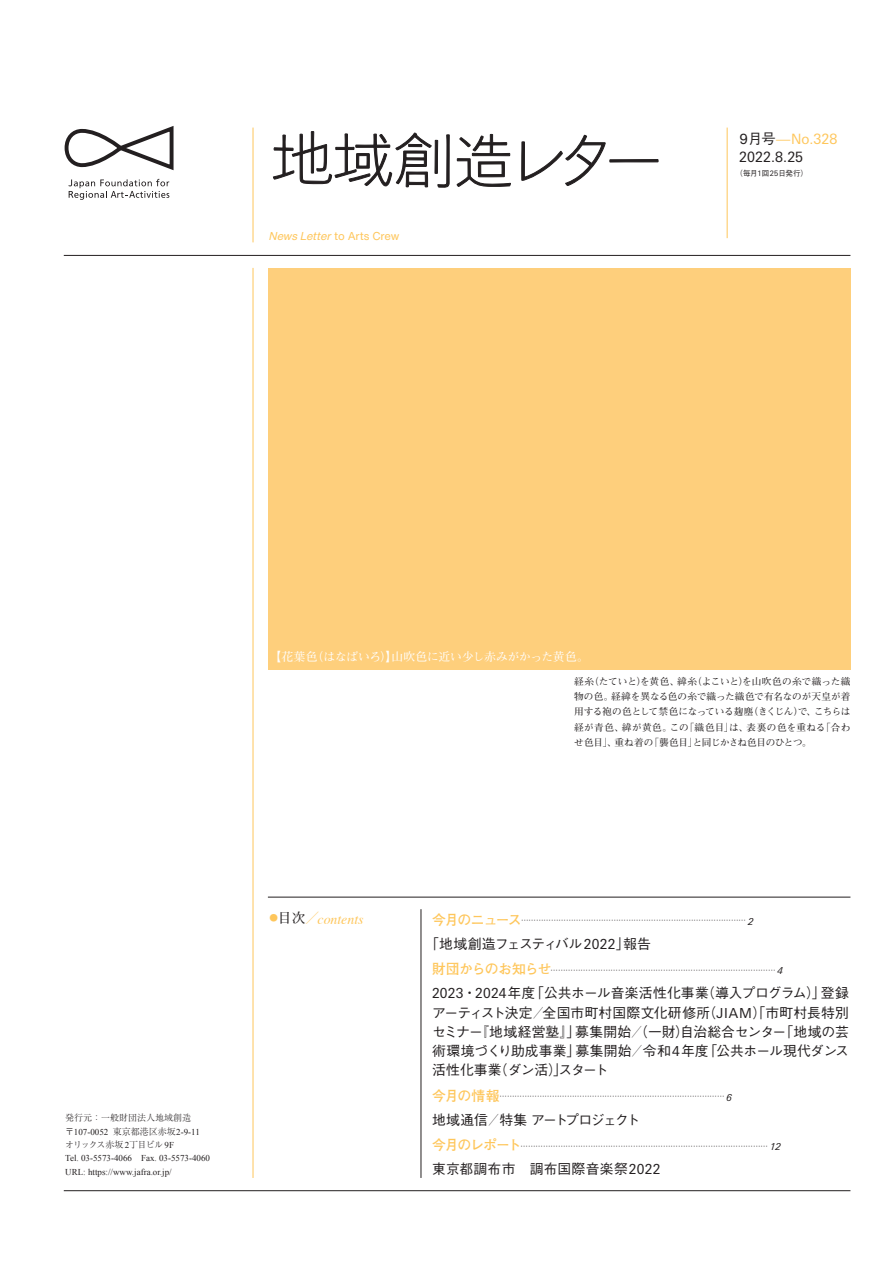
<style>
.page{position:relative;width:893px;height:1263px;background:#fff}
.page>*{position:absolute;margin:0;border:0;box-sizing:border-box;transform-origin:0 0}
.ノーマル{font:14.25px "Linotype Univers Basic";color:#fec65b;scale:.96 1}
.ノーマル-2{font:14.25px "Linotype Univers Basic";color:#231f20;scale:.96 1}
.目次_ブラック{font:500 13.8px/19.2px "Gothic BBB Pro";letter-spacing:-.005em;color:#231f20;text-align:justify}
.目次_ブラック-2{font:500 13.8px "Gothic BBB Pro";letter-spacing:-.065em;color:#231f20}
.目次_ブラック-3{font:500 13.8px "Gothic BBB Pro";letter-spacing:.015em;color:#231f20}
.目次_ブラック-4{font:500 13.8px "Gothic BBB Pro";letter-spacing:-.095em;color:#231f20}
.ノーマル-3{font:italic 13.8px "Times";color:#fec65b}
.色コラム{font:700 11.7px "Futo Min A101 Pro";letter-spacing:-.01em;color:#fff}
.t1{font:italic 11.25px "Helvetica Now Text";color:#fec65b}
.色コラム本文{font:700 9.6px/15.3px "Futo Min A101 Pro";letter-spacing:-.005em;color:#231f20;text-align:justify}
.ノーマル-4{font:9px "Times New Roman";color:#231f20}
.ノーマル-5{font:300 9px "Ryumin Pro";color:#231f20}
.ノーマル-6{font:300 9px "Ryumin Pro";letter-spacing:-.1em;color:#231f20}
.ノーマル-7{font:500 7.5px "Gothic BBB Pro";color:#231f20}
.s1{font-style:normal}
.s2{font-family:"Helvetica Now Text";color:#231f20}
.s3{font-family:"Gothic BBB Pro";font-weight:500;color:#231f20}
.s4{font-family:"Gothic BBB Pro";font-weight:500}
.s5{font-family:"Linotype Univers Basic";font-weight:400}
.s6{font-family:"Ryumin Pro";font-weight:300}
.s7{font-family:"Times New Roman";font-weight:400}
.s8{font-family:"Futo Min A101 Pro";font-weight:700;font-style:normal;color:#231f20}
.s9{font-family:"Futo Min A101 Pro";font-weight:700;font-style:normal}
.s10{font-family:"Futo Go B101 Pro";font-weight:700;font-size:13.8px;color:#fec65b}
.s11{font-family:"Linotype Univers Basic";font-weight:400;font-style:italic;font-size:9.6px}
</style>
<div class="page">
<hr style="left:64px;top:255px;width:786px;height:1px;background:#231f20">
<hr style="left:253px;top:268px;width:1px;height:910px;background:#fec65b">
<svg style="left:69px;top:179px;width:100px;height:21px"></svg>
<div style="left:65px;top:129px;width:58px;height:38px;border:4px solid #231f20;border-radius:16px"></div>
<svg style="left:456px;top:133px;width:55px;height:54px"></svg>
<svg style="left:521px;top:135px;width:138px;height:51px"></svg>
<svg style="left:273px;top:131px;width:177px;height:57px"></svg>
<hr style="left:253px;top:128px;width:1px;height:114px;background:#fec65b">
<hr style="left:727px;top:128px;width:1px;height:110px;background:#fec65b">
<div style="left:268px;top:268px;width:582px;height:402px;background:#fecf7c"></div>
<hr style="left:64px;top:1190px;width:786px;height:1px;background:#231f20">
<hr style="left:268px;top:897px;width:582px;height:1px;background:#231f20">
<hr style="left:421px;top:909px;width:1px;height:269px;background:#231f20">
<h3 class="t1" style="left:269px;top:228px;width:132px">NewsLetter<span class="s1">t o A r t s C r e w</span></h3>
<p class="ノーマル" style="left:739px;top:131px;width:104px"><span class="s2">9</span><span class="s3">月号</span><span class="s4">—</span>No.328</p>
<p class="ノーマル-2" style="left:739px;top:149px;width:68px">2022.8.25</p>
<p class="ノーマル-7" style="left:735px;top:167px;width:74px">（毎月<span class="s5">1</span>回<span class="s5">25</span>日発行）</p>
<p class="色コラム" style="left:269px;top:647px;width:321px">【花葉色（はなばいろ）】山吹色に近い少し赤みがかった黄色。</p>
<p class="色コラム本文" style="left:574px;top:672px;width:278px">経糸（たていと）を黄色、緯糸（よこいと）を山吹色の糸で織った織物の色。経緯を異なる色の糸で織った織色で有名なのが天皇が着用する袍の色として禁色になっている麹塵（きくじん）で、こちらは経が青色、緯が黄色。この「織色目」は、表裏の色を重ねる「合わせ色目」、重ね着の「襲色目」と同じかさね色目のひとつ。</p>
<p class="ノーマル-5" style="left:65px;top:1111px;width:136px">発行元：一般財団法人地域創造　</p>
<p class="ノーマル-4" style="left:65px;top:1126px;width:136px"><span class="s6">〒</span>107-0052 <span class="s6">東京都港区赤坂</span>2-9-11</p>
<p class="ノーマル-6" style="left:65px;top:1138px;width:110px">オリックス赤坂<span class="s7">2</span>丁目ビル <span class="s7">9F</span></p>
<p class="ノーマル-4" style="left:65px;top:1152px;width:146px">Tel. 03-5573-4066 Fax. 03-5573-4060</p>
<p class="ノーマル-4" style="left:65px;top:1166px;width:108px">URL: https://www.jafra.or.jp/</p>
<p class="ノーマル-3" style="left:269px;top:907px;width:96px"><sup>●</sup><span class="s8">目次</span><span class="s9">／</span>contents</p>
<p class="ノーマル-7" style="left:432px;top:914px;width:323px"><span class="s10">今月のニュース</span>……………………………………………………………………………… <span class="s11">2</span></p>
<p class="目次_ブラック-2" style="left:425px;top:932px;width:227px">「地域創造フェスティバル<span class="s5">2022</span>」報告</p>
<p class="ノーマル-7" style="left:432px;top:964px;width:352px"><span class="s10">財団からのお知らせ</span>……………………………………………………………………………… <span class="s11">4</span></p>
<p class="目次_ブラック" style="left:432px;top:982px;width:418px"><span class="s5">2023</span>・<span class="s5">2024</span>年度「公共ホール音楽活性化事業（導入プログラム）」登録アーティスト決定／全国市町村国際文化研修所（<span class="s5">JIAM</span>）「市町村長特別セミナー『地域経営塾』」募集開始／（一財）自治総合センター「地域の芸術環境づくり助成事業」募集開始／令和<span class="s5">4</span>年度「公共ホール現代ダンス活性化事業（ダン活）」スタート</p>
<p class="ノーマル-7" style="left:432px;top:1090px;width:301px"><span class="s10">今月の情報</span>……………………………………………………………………………… <span class="s11">6</span></p>
<p class="目次_ブラック-4" style="left:432px;top:1108px;width:209px">地域通信／特集アートプロジェクト</p>
<p class="ノーマル-7" style="left:432px;top:1140px;width:351px"><span class="s10">今月のレポート</span>……………………………………………………………………………………… <span class="s11">12</span></p>
<p class="目次_ブラック-3" style="left:432px;top:1158px;width:230px">東京都調布市　調布国際音楽祭<span class="s5">2022</span></p>
</div>
